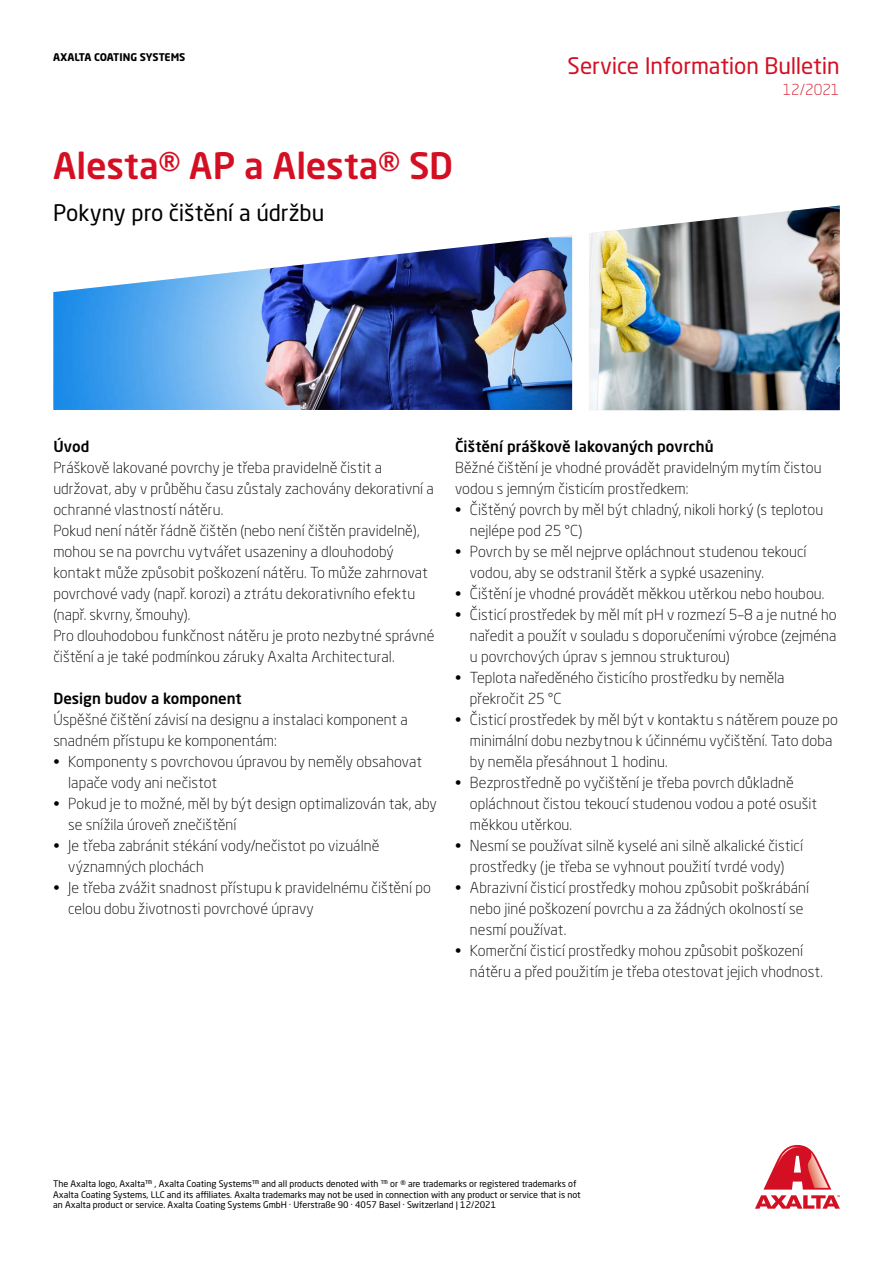
<style>
.page{position:relative;width:893px;height:1263px;background:#fff}
.page>*{position:absolute;margin:0;border:0;box-sizing:border-box;transform-origin:0 0}
.t1{font:500 36px "Neo Sans Pro";letter-spacing:.005em;color:#d40f23}
.t2{font:22.5px "Neo Sans Pro";letter-spacing:-.01em;color:#d40f23}
.t3{font:22.5px "Neo Sans Pro";letter-spacing:-.005em;color:#000}
.t4{font:300 15px/21px "Neo Sans Pro";letter-spacing:.005em;color:#000}
.t5{font:500 15px "Neo Sans Pro";color:#000}
.t6{font:300 15px "Neo Sans Pro";letter-spacing:-.01em;color:#d40f23}
.t7{font:700 10.5px "Neo Sans Pro";letter-spacing:-.01em;color:#000}
.t8{font:9px/10.5px "Neo Sans Pro";color:#000}
</style>
<div class="page">
<img style="left:589px;top:205px;width:251px;height:205px">
<img style="left:53px;top:237px;width:519px;height:173px">
<svg style="left:755px;top:1145px;width:85px;height:64px"></svg>
<p class="t7" style="left:53px;top:50px;width:134px">AXALTA COATING SYSTEMS</p>
<h1 class="t1" style="left:53px;top:143px;width:402px">Alesta® AP a Alesta® SD</h1>
<h2 class="t3" style="left:53px;top:199px;width:273px">Pokyny pro čištění a údržbu</h2>
<h2 class="t2" style="left:568px;top:52px;width:274px">Service Information Bulletin</h2>
<p class="t6" style="left:783px;top:81px;width:58px">12/2021</p>
<p class="t5" style="left:53px;top:437px;width:38px">Úvod</p>
<p class="t4" style="left:53px;top:457px;width:383px">Práškově lakované povrchy je třeba pravidelně čistit a udržovat, aby v průběhu času zůstaly zachovány dekorativní a ochranné vlastností nátěru.<br>Pokud není nátěr řádně čištěn (nebo není čištěn pravidelně), mohou se na povrchu vytvářet usazeniny a dlouhodobý kontakt může způsobit poškození nátěru. To může zahrnovat povrchové vady (např. korozi) a ztrátu dekorativního efektu (např. skvrny, šmouhy).<br>Pro dlouhodobou funkčnost nátěru je proto nezbytné správné čištění a je také podmínkou záruky Axalta Architectural.</p>
<p class="t5" style="left:53px;top:689px;width:190px">Design budov a komponent</p>
<p class="t4" style="left:53px;top:709px;width:356px">Úspěšné čištění závisí na designu a instalaci komponent a snadném přístupu ke komponentám:</p>
<p class="t4" style="left:68px;top:751px;width:355px;text-indent:-15px">• Komponenty s povrchovou úpravou by neměly obsahovat lapače vody ani nečistot</p>
<p class="t4" style="left:68px;top:793px;width:370px;text-indent:-15px">• Pokud je to možné, měl by být design optimalizován tak, aby se snížila úroveň znečištění</p>
<p class="t4" style="left:68px;top:835px;width:313px;text-indent:-15px">• Je třeba zabránit stékání vody/nečistot po vizuálně významných plochách</p>
<p class="t4" style="left:68px;top:877px;width:364px;text-indent:-15px">• Je třeba zvážit snadnost přístupu k pravidelnému čištění po celou dobu životnosti povrchové úpravy</p>
<p class="t5" style="left:455px;top:437px;width:260px">Čištění práškově lakovaných povrchů</p>
<p class="t4" style="left:455px;top:457px;width:368px">Běžné čištění je vhodné provádět pravidelným mytím čistou vodou s jemným čisticím prostředkem:</p>
<p class="t4" style="left:470px;top:499px;width:355px;text-indent:-15px">• Čištěný povrch by měl být chladný, nikoli horký (s teplotou nejlépe pod 25 °C)</p>
<p class="t4" style="left:470px;top:541px;width:338px;text-indent:-15px">• Povrch by se měl nejprve opláchnout studenou tekoucí vodou, aby se odstranil štěrk a sypké usazeniny.</p>
<p class="t4" style="left:455px;top:583px;width:371px">• Čištění je vhodné provádět měkkou utěrkou nebo houbou.</p>
<p class="t4" style="left:470px;top:604px;width:368px;text-align:justify;text-indent:-15px">• Čisticí prostředek by měl mít pH v rozmezí 5–8 a je nutné ho naředit a použít v souladu s doporučeními výrobce (zejména u povrchových úprav s jemnou strukturou)</p>
<p class="t4" style="left:470px;top:667px;width:316px;text-indent:-15px">• Teplota naředěného čisticího prostředku by neměla překročit 25 °C</p>
<p class="t4" style="left:470px;top:709px;width:370px;text-indent:-15px">• Čisticí prostředek by měl být v kontaktu s nátěrem pouze po minimální dobu nezbytnou k účinnému vyčištění. Tato doba by neměla přesáhnout 1 hodinu.</p>
<p class="t4" style="left:470px;top:772px;width:349px;text-indent:-15px">• Bezprostředně po vyčištění je třeba povrch důkladně opláchnout čistou tekoucí studenou vodou a poté osušit měkkou utěrkou.</p>
<p class="t4" style="left:455px;top:835px;width:350px;text-align:center">• Nesmí se používat silně kyselé ani silně alkalické čisticí prostředky (je třeba se vyhnout použití tvrdé vody)</p>
<p class="t4" style="left:470px;top:877px;width:341px;text-indent:-15px">• Abrazivní čisticí prostředky mohou způsobit poškrábání nebo jiné poškození povrchu a za žádných okolností se nesmí používat.</p>
<p class="t4" style="left:470px;top:940px;width:355px;text-indent:-15px">• Komerční čisticí prostředky mohou způsobit poškození nátěru a před použitím je třeba otestovat jejich vhodnost.</p>
<p class="t8" style="left:53px;top:1178px;width:529px">The Axalta logo, Axalta™ , Axalta Coating Systems™ and all products denoted with ™ or ® are trademarks or registered trademarks of<br>Axalta Coating Systems, LLC and its affiliates. Axalta trademarks may not be used in connection with any product or service that is not an Axalta product or service. Axalta Coating Systems GmbH · Uferstraße 90 · 4057 Basel · Switzerland | 12/2021</p>
</div>
